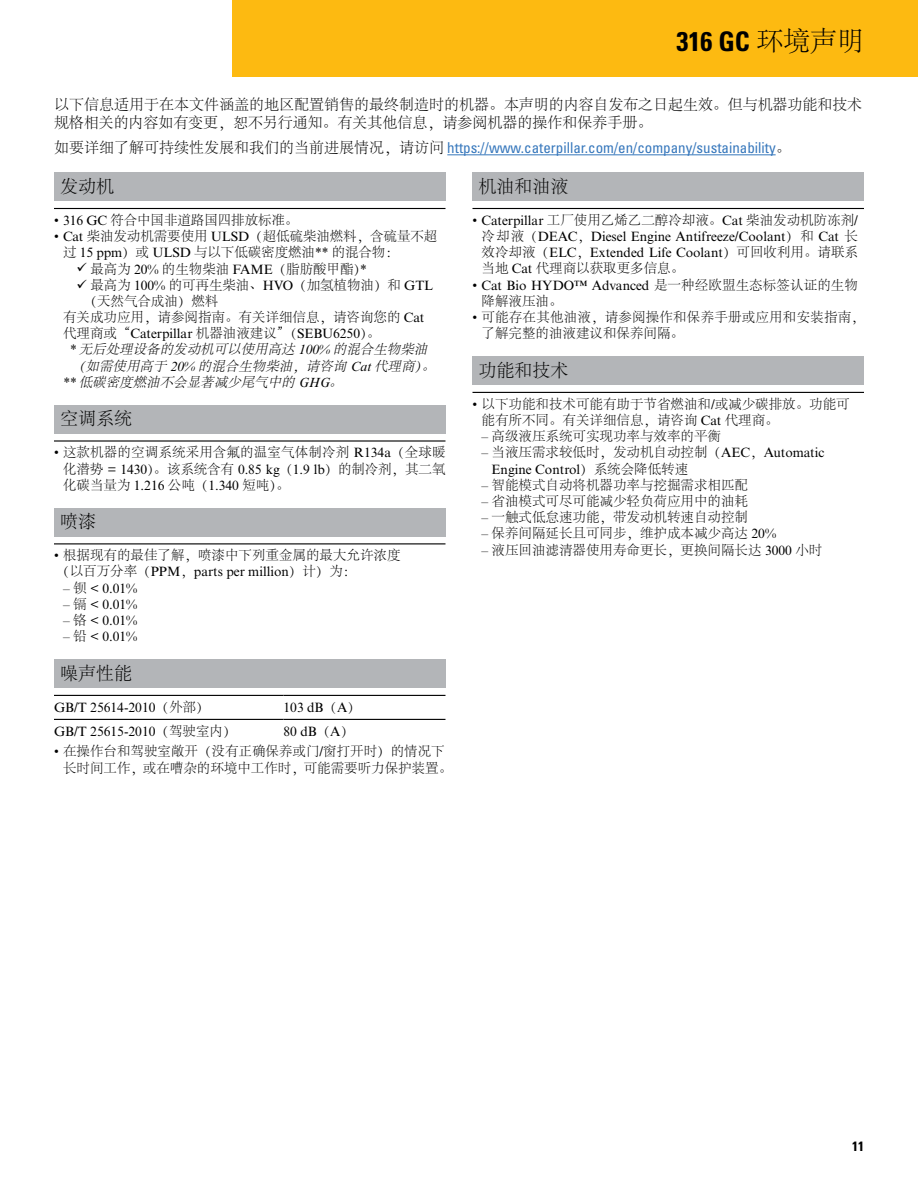
<style>
.page{position:relative;width:918px;height:1188px;background:#fff}
.page>*{position:absolute;margin:0;border:0;box-sizing:border-box;transform-origin:0 0}
.t1{font:700 condensed 27px "Univers LT Std";color:#000}
.t2{font:300 18px "Adobe Song Std";color:#000}
.t3{font:300 15px/18px "Adobe Song Std";color:#000}
.t4{font:condensed 15px "Univers LT Std";color:#3677bc}
.t5{font:300 13.5px/16.2px "Adobe Song Std";color:#000}
.t6{font:13.5px/16.2px "Times New Roman MT Std";color:#000}
.t7{font:italic 300 13.5px "Adobe Song Std";color:#000}
.t8{font:700 condensed 13.5px "Univers LT Std";color:#000}
.s1{font-family:"Adobe Song Std";font-weight:300;font-stretch:normal}
.s2{font-family:"Adobe Song Std";font-weight:300;font-stretch:normal;color:#000}
.s3{font-family:"Times New Roman MT Std";font-weight:400}
.s4{font-family:"Adobe Song Std";font-weight:300}
</style>
<div class="page">
<div style="left:232px;top:0;width:686px;height:76px;background:#fdba11"></div>
<div style="left:54px;top:172px;width:392px;height:29px;background:#b3b5b8"></div>
<hr style="left:54px;top:208px;width:392px;height:1px;background:#000">
<div style="left:54px;top:405px;width:392px;height:29px;background:#b3b5b8"></div>
<hr style="left:54px;top:440px;width:392px;height:2px;background:#000">
<div style="left:54px;top:508px;width:392px;height:28px;background:#b3b5b8"></div>
<hr style="left:54px;top:543px;width:392px;height:1px;background:#000">
<div style="left:54px;top:659px;width:392px;height:29px;background:#b3b5b8"></div>
<hr style="left:54px;top:695px;width:230px;height:1px;background:#000">
<hr style="left:284px;top:695px;width:162px;height:1px;background:#000">
<hr style="left:54px;top:719px;width:230px;height:1px;background:#000">
<hr style="left:284px;top:719px;width:162px;height:1px;background:#000">
<div style="left:472px;top:172px;width:392px;height:29px;background:#b3b5b8"></div>
<hr style="left:472px;top:208px;width:392px;height:1px;background:#000">
<div style="left:472px;top:356px;width:392px;height:29px;background:#b3b5b8"></div>
<hr style="left:472px;top:392px;width:392px;height:1px;background:#000">
<hr style="left:447px;top:154px;width:329px;height:1px;background:#3677bc">
<h1 class="t1" style="left:677px;top:25px;width:189px">316 GC <span class="s1">环境声明</span></h1>
<p class="t3" style="left:54px;top:96px;width:810px">以下信息适用于在本文件涵盖的地区配置销售的最终制造时的机器。本声明的内容自发布之日起生效。但与机器功能和技术规格相关的内容如有变更，恕不另行通知。有关其他信息，请参阅机器的操作和保养手册。</p>
<p class="t4" style="left:54px;top:138px;width:738px"><span class="s2">如要详细了解可持续性发展和我们的当前进展情况，请访问</span> https://www.caterpillar.com/en/company/sustainability<span class="s2">。</span></p>
<h2 class="t2" style="left:60px;top:177px;width:55px">发动机</h2>
<p class="t5" style="left:54px;top:212px;width:246px"><span class="s3">• 316 GC</span> 符合中国非道路国四排放标准。</p>
<p class="t5" style="left:63px;top:229px;width:376px;text-indent:-9px"><span class="s3">• Cat</span> 柴油发动机需要使用 <span class="s3">ULSD</span>（超低硫柴油燃料，含硫量不超过 <span class="s3">15 ppm</span>）或 <span class="s3">ULSD</span> 与以下低碳密度燃油<span class="s3">**</span> 的混合物：</p>
<p class="t5" style="left:77px;top:261px;width:292px">✓ 最高为 <span class="s3">20%</span> 的生物柴油 <span class="s3">FAME</span>（脂肪酸甲酯）<span class="s3">*</span></p>
<p class="t5" style="left:77px;top:277px;width:358px">✓ 最高为 <span class="s3">100%</span> 的可再生柴油、<span class="s3">HVO</span>（加氢植物油）和 <span class="s3">GTL</span></p>
<p class="t5" style="left:84px;top:293px;width:136px">（天然气合成油）燃料</p>
<p class="t5" style="left:63px;top:310px;width:363px">有关成功应用，请参阅指南。有关详细信息，请咨询您的 <span class="s3">Cat</span></p>
<p class="t6" style="left:63px;top:326px;width:319px"><span class="s4">代理商或“</span>Caterpillar <span class="s4">机器油液建议”（</span>SEBU6250<span class="s4">）。</span></p>
<p class="t7" style="left:70px;top:342px;width:362px"><span class="s3">*</span> 无后处理设备的发动机可以使用高达 <span class="s3">1 0 0 %</span> 的混合生物柴油</p>
<p class="t7" style="left:72px;top:358px;width:368px">（如需使用高于 <span class="s3">2 0 %</span> 的混合生物柴油，请咨询 <span class="s3">C a t</span> 代理商）。</p>
<p class="t7" style="left:63px;top:375px;width:284px"><span class="s3">* *</span> 低碳密度燃油不会显著减少尾气中的 <span class="s3">G H G</span> 。</p>
<h2 class="t2" style="left:60px;top:409px;width:73px">空调系统</h2>
<p class="t5" style="left:63px;top:445px;width:384px;text-align:justify;text-indent:-9px"><span class="s3">•</span> 这款机器的空调系统采用含氟的温室气体制冷剂 <span class="s3">R134a</span>（全球暖化潜势 <span class="s3">= 1430</span>）。该系统含有 <span class="s3">0.85 kg</span>（<span class="s3">1.9 lb</span>）的制冷剂，其二氧化碳当量为 <span class="s3">1.216</span> 公吨（<span class="s3">1.340</span> 短吨）。</p>
<h2 class="t2" style="left:60px;top:512px;width:37px">喷漆</h2>
<p class="t5" style="left:54px;top:548px;width:348px"><span class="s3">•</span> 根据现有的最佳了解，喷漆中下列重金属的最大允许浓度</p>
<p class="t6" style="left:56px;top:564px;width:302px"><span class="s4">（以百万分率（</span>PPM<span class="s4">，</span>parts per million<span class="s4">）计）为：</span></p>
<p class="t6" style="left:63px;top:580px;width:76px">– <span class="s4">钡</span> &lt; 0.01%</p>
<p class="t6" style="left:63px;top:596px;width:76px">– <span class="s4">镉</span> &lt; 0.01%</p>
<p class="t6" style="left:63px;top:612px;width:76px">– <span class="s4">铬</span> &lt; 0.01%</p>
<p class="t6" style="left:63px;top:629px;width:76px">– <span class="s4">铅</span> &lt; 0.01%</p>
<h2 class="t2" style="left:60px;top:663px;width:73px">噪声性能</h2>
<p class="t6" style="left:54px;top:699px;width:157px">GB/T 25614-2010<span class="s4">（外部）</span></p>
<p class="t6" style="left:284px;top:699px;width:79px">103 dB<span class="s4">（</span>A<span class="s4">）</span></p>
<p class="t6" style="left:54px;top:723px;width:184px">GB/T 25615-2010<span class="s4">（驾驶室内）</span></p>
<p class="t6" style="left:284px;top:723px;width:72px">80 dB<span class="s4">（</span>A<span class="s4">）</span></p>
<p class="t5" style="left:63px;top:744px;width:391px;text-indent:-9px"><span class="s3">•</span> 在操作台和驾驶室敞开（没有正确保养或门<span class="s3">/</span>窗打开时）的情况下长时间工作，或在嘈杂的环境中工作时，可能需要听力保护装置。</p>
<h2 class="t2" style="left:478px;top:177px;width:91px">机油和油液</h2>
<p class="t5" style="left:472px;top:212px;width:387px"><span class="s3">• Caterpillar</span> 工厂使用乙烯乙二醇冷却液。<span class="s3">Cat</span> 柴油发动机防冻剂<span class="s3">/</span></p>
<p class="t6" style="left:482px;top:228px;width:378px"><span class="s4">冷却液（</span>DEAC<span class="s4">，</span>Diesel Engine Antifreeze/Coolant<span class="s4">）和</span> Cat <span class="s4">长效冷却液（</span>ELC<span class="s4">，</span>Extended Life Coolant<span class="s4">）可回收利用。请联系</span></p>
<p class="t5" style="left:482px;top:261px;width:204px">当地 <span class="s3">Cat</span> 代理商以获取更多信息。</p>
<p class="t6" style="left:473px;top:277px;width:387px">• Cat Bio HYDO™ Advanced <span class="s4">是一种经欧盟生态标签认证的生物</span></p>
<p class="t5" style="left:482px;top:293px;width:82px">降解液压油。</p>
<p class="t5" style="left:482px;top:310px;width:385px;text-indent:-9px"><span class="s3">•</span> 可能存在其他油液，请参阅操作和保养手册或应用和安装指南，了解完整的油液建议和保养间隔。</p>
<h2 class="t2" style="left:478px;top:360px;width:91px">功能和技术</h2>
<p class="t5" style="left:482px;top:396px;width:370px;text-indent:-9px"><span class="s3">•</span> 以下功能和技术可能有助于节省燃油和<span class="s3">/</span>或减少碳排放。功能可能有所不同。有关详细信息，请咨询 <span class="s3">Cat</span> 代理商。</p>
<p class="t5" style="left:482px;top:429px;width:241px"><span class="s3">–</span> 高级液压系统可实现功率与效率的平衡</p>
<p class="t5" style="left:482px;top:445px;width:344px"><span class="s3">–</span> 当液压需求较低时，发动机自动控制（<span class="s3">AEC</span>，<span class="s3">Automatic</span></p>
<p class="t6" style="left:492px;top:461px;width:198px">Engine Control<span class="s4">）系统会降低转速</span></p>
<p class="t5" style="left:482px;top:477px;width:268px"><span class="s3">–</span> 智能模式自动将机器功率与挖掘需求相匹配</p>
<p class="t5" style="left:482px;top:493px;width:268px"><span class="s3">–</span> 省油模式可尽可能减少轻负荷应用中的油耗</p>
<p class="t5" style="left:482px;top:510px;width:268px"><span class="s3">–</span> 一触式低怠速功能，带发动机转速自动控制</p>
<p class="t5" style="left:482px;top:526px;width:296px"><span class="s3">–</span> 保养间隔延长且可同步，维护成本减少高达 <span class="s3">20%</span></p>
<p class="t5" style="left:482px;top:542px;width:342px"><span class="s3">–</span> 液压回油滤清器使用寿命更长，更换间隔长达 <span class="s3">3000</span> 小时</p>
<p class="t8" style="left:852px;top:1138px;width:13px">11</p>
</div>
